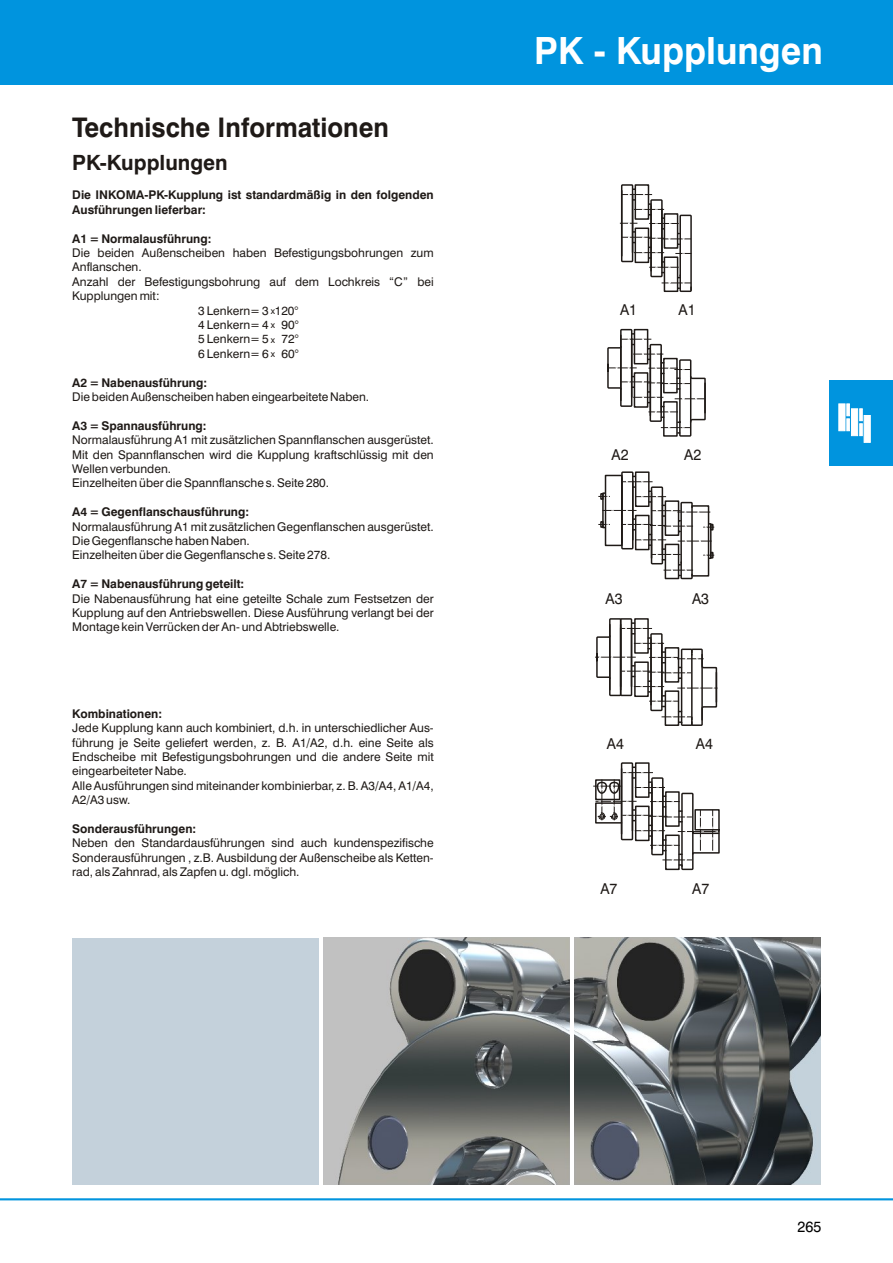
<style>
.page{position:relative;width:893px;height:1263px;background:#fff}
.page>*{position:absolute;margin:0;border:0;box-sizing:border-box;transform-origin:0 0}
.t1{font:700 37.5px "Swiss 721 BT";color:#fff;scale:.96 1}
.t2{font:700 27px "Swiss 721 BT";color:#1f1a17;scale:.96 1}
.t3{font:700 21px "Swiss 721 BT";color:#1f1a17}
.t4{font:15px "Swiss 721 BT";color:#1f1a17;scale:.96 1}
.t5{font:15px "Swiss 721 BT";color:#000;scale:.96 1}
.t6{font:12px/14.4px "Swiss 721 BT";color:#1f1a17}
.t7{font:700 12px/14.4px "Swiss 721 BT";color:#1f1a17}
.s1{font-size:9px}
</style>
<div class="page">
<div style="left:0;top:0;width:893px;height:85px;background:#0094de"></div>
<hr style="left:0;top:1198px;width:893px;height:2px;background:#0094de">
<svg style="left:620px;top:184px;width:72px;height:109px"></svg>
<div style="left:605px;top:475px;width:18px;height:71px;border:2px solid #1f1a17"></div>
<hr style="left:678px;top:541px;width:34px;height:1px;background:#1f1a17">
<hr style="left:622px;top:481px;width:31px;height:1px;background:#1f1a17">
<hr style="left:636px;top:496px;width:30px;height:1px;background:#1f1a17">
<hr style="left:651px;top:510px;width:30px;height:1px;background:#1f1a17">
<hr style="left:651px;top:554px;width:30px;height:1px;background:#1f1a17">
<hr style="left:636px;top:539px;width:30px;height:1px;background:#1f1a17">
<hr style="left:622px;top:524px;width:30px;height:1px;background:#1f1a17">
<hr style="left:602px;top:510px;width:34px;height:1px;background:#1f1a17">
<div style="left:635px;top:471px;width:15px;height:36px;border:2px solid #1f1a17"></div>
<div style="left:665px;top:500px;width:14px;height:36px;border:2px solid #1f1a17"></div>
<div style="left:635px;top:515px;width:15px;height:35px;border:2px solid #1f1a17"></div>
<div style="left:665px;top:544px;width:14px;height:35px;border:2px solid #1f1a17"></div>
<hr style="left:663px;top:526px;width:30px;height:1px;background:#1f1a17">
<hr style="left:663px;top:570px;width:30px;height:1px;background:#1f1a17">
<svg style="left:620px;top:471px;width:15px;height:79px"></svg>
<svg style="left:649px;top:486px;width:24px;height:85px"></svg>
<div style="left:602px;top:492px;width:4px;height:36px;border:2px solid #1f1a17"></div>
<svg style="left:598px;top:492px;width:12px;height:9px"></svg>
<svg style="left:598px;top:520px;width:12px;height:9px"></svg>
<svg style="left:679px;top:501px;width:35px;height:79px"></svg>
<hr style="left:649px;top:657px;width:30px;height:1px;background:#1f1a17">
<hr style="left:649px;top:701px;width:30px;height:1px;background:#1f1a17">
<hr style="left:661px;top:716px;width:30px;height:1px;background:#1f1a17">
<div style="left:665px;top:647px;width:14px;height:36px;border:2px solid #1f1a17"></div>
<div style="left:665px;top:690px;width:14px;height:36px;border:2px solid #1f1a17"></div>
<hr style="left:661px;top:672px;width:30px;height:1px;background:#1f1a17">
<svg style="left:671px;top:648px;width:47px;height:78px"></svg>
<svg style="left:595px;top:618px;width:70px;height:94px"></svg>
<svg style="left:607px;top:328px;width:99px;height:109px"></svg>
<hr style="left:690px;top:376px;width:1px;height:46px;background:#1f1a17">
<hr style="left:623px;top:772px;width:30px;height:1px;background:#1f1a17">
<hr style="left:635px;top:787px;width:30px;height:1px;background:#1f1a17">
<hr style="left:635px;top:830px;width:30px;height:1px;background:#1f1a17">
<hr style="left:622px;top:815px;width:31px;height:1px;background:#1f1a17">
<hr style="left:595px;top:801px;width:42px;height:1px;background:#1f1a17">
<div style="left:635px;top:762px;width:15px;height:36px;border:2px solid #1f1a17"></div>
<div style="left:635px;top:805px;width:15px;height:36px;border:2px solid #1f1a17"></div>
<svg style="left:593px;top:762px;width:42px;height:79px"></svg>
<div style="left:595px;top:779px;width:25px;height:21px;border:2px solid #1f1a17"></div>
<div style="left:595px;top:802px;width:27px;height:21px;border:2px solid #1f1a17"></div>
<svg style="left:649px;top:776px;width:71px;height:95px"></svg>
<div style="left:72px;top:938px;width:247px;height:246px;background:#c4d1db"></div>
<img style="left:574px;top:938px;width:247px;height:246px">
<img style="left:323px;top:938px;width:247px;height:246px">
<div style="left:829px;top:381px;width:64px;height:85px;background:#0094de"></div>
<svg style="left:838px;top:403px;width:33px;height:40px"></svg>
<h2 class="t2" style="left:72px;top:116px;width:331px">Technische Informationen</h2>
<h3 class="t3" style="left:72px;top:154px;width:157px">PK-Kupplungen</h3>
<p class="t7" style="left:72px;top:189px;width:363px">Die INKOMA-PK-Kupplung ist standardmäßig in den folgenden<br>Ausführungen lieferbar:</p>
<p class="t7" style="left:72px;top:232px;width:141px">A1 = Normalausführung:</p>
<p class="t6" style="left:72px;top:247px;width:363px">Die beiden Außenscheiben haben Befestigungsbohrungen zum</p>
<p class="t6" style="left:72px;top:261px;width:71px">Anflanschen.</p>
<p class="t6" style="left:72px;top:275px;width:363px">Anzahl der Befestigungsbohrung auf dem Lochkreis “C” bei</p>
<p class="t6" style="left:72px;top:290px;width:89px">Kupplungen mit:</p>
<p class="t6" style="left:198px;top:304px;width:102px">3 Lenkern= 3 <span class="s1">x</span>120°</p>
<p class="t6" style="left:198px;top:319px;width:102px">4 Lenkern= 4 <span class="s1">x</span> 90°</p>
<p class="t6" style="left:198px;top:333px;width:102px">5 Lenkern= 5 <span class="s1">x</span> 72°</p>
<p class="t6" style="left:198px;top:347px;width:102px">6 Lenkern= 6 <span class="s1">x</span> 60°</p>
<p class="t7" style="left:72px;top:376px;width:136px">A2 = Nabenausführung:</p>
<p class="t6" style="left:72px;top:391px;width:298px">Die beiden Außenscheiben haben eingearbeitete Naben.</p>
<p class="t7" style="left:72px;top:419px;width:136px">A3 = Spannausführung:</p>
<p class="t6" style="left:72px;top:434px;width:363px">Normalausführung A1 mit zusätzlichen Spannflanschen ausgerüstet.<br>Mit den Spannflanschen wird die Kupplung kraftschlüssig mit den Wellen verbunden.<br>Einzelheiten über die Spannflansche s. Seite 280.</p>
<p class="t7" style="left:72px;top:506px;width:178px">A4 = Gegenflanschausführung:</p>
<p class="t6" style="left:72px;top:520px;width:363px">Normalausführung A1 mit zusätzlichen Gegenflanschen ausgerüstet.<br>Die Gegenflansche haben Naben.<br>Einzelheiten über die Gegenflansche s. Seite 278.</p>
<p class="t7" style="left:72px;top:578px;width:174px">A7 = Nabenausführung geteilt:</p>
<p class="t6" style="left:72px;top:592px;width:363px;text-align:justify">Die Nabenausführung hat eine geteilte Schale zum Festsetzen der Kupplung auf den Antriebswellen. Diese Ausführung verlangt bei der Montage kein Verrücken der An- und Abtriebswelle.</p>
<p class="t7" style="left:72px;top:707px;width:91px">Kombinationen:</p>
<p class="t6" style="left:72px;top:722px;width:363px">Jede Kupplung kann auch kombiniert, d.h. in unterschiedlicher Aus&shy;führung je Seite geliefert werden, z. B. A1/A2, d.h. eine Seite als Endscheibe mit Befestigungsbohrungen und die andere Seite mit eingearbeiteter Nabe.<br>Alle Ausführungen sind miteinander kombinierbar, z. B. A3/A4, A1/A4, A2/A3 usw.</p>
<p class="t7" style="left:72px;top:823px;width:125px">Sonderausführungen:</p>
<p class="t6" style="left:72px;top:837px;width:363px;text-align:justify">Neben den Standardausführungen sind auch kundenspezifische Sonderausführungen , z.B. Ausbildung der Außenscheibe als Ketten&shy;rad, als Zahnrad, als Zapfen u. dgl. möglich.</p>
<h1 class="t1" style="left:534px;top:35px;width:302px">PK - Kupplungen</h1>
<p class="t4" style="left:620px;top:304px;width:19px">A1</p>
<p class="t4" style="left:679px;top:304px;width:19px">A1</p>
<p class="t4" style="left:612px;top:448px;width:19px">A2</p>
<p class="t4" style="left:684px;top:448px;width:19px">A2</p>
<p class="t4" style="left:605px;top:593px;width:19px">A3</p>
<p class="t4" style="left:692px;top:593px;width:19px">A3</p>
<p class="t4" style="left:607px;top:738px;width:19px">A4</p>
<p class="t4" style="left:696px;top:738px;width:19px">A4</p>
<p class="t4" style="left:600px;top:882px;width:19px">A7</p>
<p class="t4" style="left:692px;top:882px;width:19px">A7</p>
<p class="t5" style="left:798px;top:1221px;width:26px">265</p>
</div>
